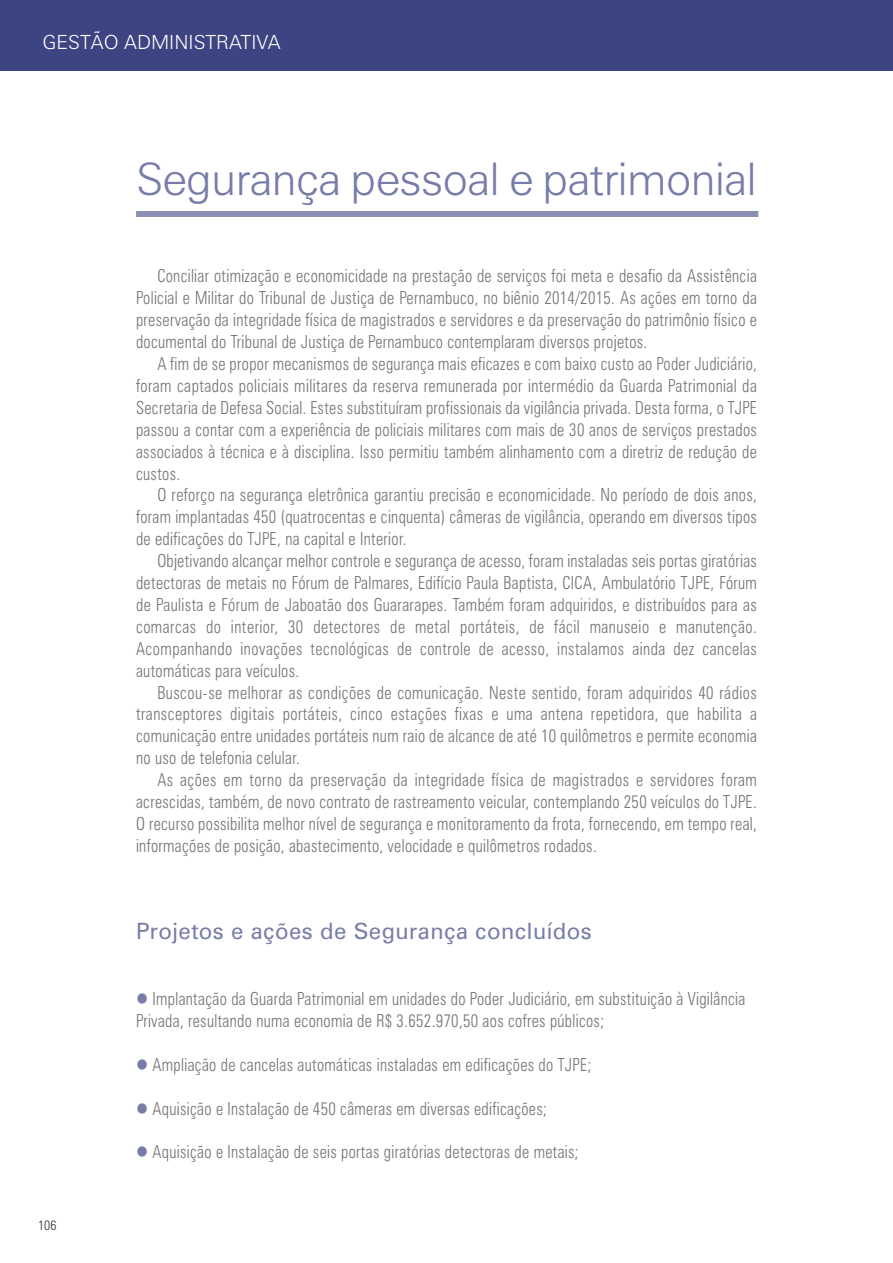
<style>
.page{position:relative;width:893px;height:1263px;background:#fff}
.page>*{position:absolute;margin:0;border:0;box-sizing:border-box;transform-origin:0 0}
.t1{font:300 45px "Zurich BT";letter-spacing:-.025em;color:#777ca8}
.t2{font:22.5px "Zurich BT";letter-spacing:.02em;color:#777ca8}
.t3{font:300 19.5px "Zurich BT";color:#fff}
.t4{font:300 condensed 18px/21.9px "Zurich BT";letter-spacing:.02em;color:#747475;text-align:justify;scale:.9 1}
.t5{font:300 condensed 13.5px "Zurich BT";color:#39383a}
.s1{color:#777ca8}
</style>
<div class="page">
<div style="left:0;top:0;width:893px;height:70px;background:#3d4482"></div>
<div style="left:136px;top:211px;width:622px;height:6px;background:#8b8fb4"></div>
<p class="t3" style="left:43px;top:31px;width:239px">GESTÃO ADMINISTRATIVA</p>
<h1 class="t1" style="left:136px;top:153px;width:622px">Segurança pessoal e patrimonial</h1>
<p class="t4" style="left:136px;top:265px;width:691px;text-indent:21px">Conciliar otimização e economicidade na prestação de serviços foi meta e desafio da Assistência Policial e Militar do Tribunal de Justiça de Pernambuco, no biênio 2014/2015. As ações em torno da preservação da integridade física de magistrados e servidores e da preservação do patrimônio físico e documental do Tribunal de Justiça de Pernambuco contemplaram diversos projetos.</p>
<p class="t4" style="left:136px;top:353px;width:691px;text-indent:21px">A fim de se propor mecanismos de segurança mais eficazes e com baixo custo ao Poder Judiciário, foram captados policiais militares da reserva remunerada por intermédio da Guarda Patrimonial da Secretaria de Defesa Social. Estes substituíram profissionais da vigilância privada. Desta forma, o TJPE passou a contar com a experiência de policiais militares com mais de 30 anos de serviços prestados associados à técnica e à disciplina. Isso permitiu também alinhamento com a diretriz de redução de custos.</p>
<p class="t4" style="left:136px;top:484px;width:691px;text-indent:21px">O reforço na segurança eletrônica garantiu precisão e economicidade. No período de dois anos, foram implantadas 450 (quatrocentas e cinquenta) câmeras de vigilância, operando em diversos tipos de edificações do TJPE, na capital e Interior.</p>
<p class="t4" style="left:136px;top:550px;width:691px;text-indent:21px">Objetivando alcançar melhor controle e segurança de acesso, foram instaladas seis portas giratórias detectoras de metais no Fórum de Palmares, Edifício Paula Baptista, CICA, Ambulatório TJPE, Fórum de Paulista e Fórum de Jaboatão dos Guararapes. Também foram adquiridos, e distribuídos para as comarcas do interior, 30 detectores de metal portáteis, de fácil manuseio e manutenção.<br>Acompanhando inovações tecnológicas de controle de acesso, instalamos ainda dez cancelas automáticas para veículos.</p>
<p class="t4" style="left:136px;top:681px;width:691px;text-indent:21px">Buscou-se melhorar as condições de comunicação. Neste sentido, foram adquiridos 40 rádios transceptores digitais portáteis, cinco estações fixas e uma antena repetidora, que habilita a comunicação entre unidades portáteis num raio de alcance de até 10 quilômetros e permite economia no uso de telefonia celular.</p>
<p class="t4" style="left:136px;top:769px;width:691px;text-indent:21px">As ações em torno da preservação da integridade física de magistrados e servidores foram acrescidas, também, de novo contrato de rastreamento veicular, contemplando 250 veículos do TJPE.<br>O recurso possibilita melhor nível de segurança e monitoramento da frota, fornecendo, em tempo real, informações de posição, abastecimento, velocidade e quilômetros rodados.</p>
<p class="t2" style="left:136px;top:918px;width:457px">Projetos e ações de Segurança concluídos</p>
<p class="t5" style="left:38px;top:1217px;width:20px">106</p>
<p class="t4" style="left:136px;top:988px;width:678px"><span class="s1">●</span> Implantação da Guarda Patrimonial em unidades do Poder Judiciário, em substituição à Vigilância<br>Privada, resultando numa economia de R$ 3.652.970,50 aos cofres públicos;</p>
<p class="t4" style="left:136px;top:1054px;width:508px"><span class="s1">●</span> Ampliação de cancelas automáticas instaladas em edificações do TJPE;</p>
<p class="t4" style="left:136px;top:1097px;width:458px"><span class="s1">●</span> Aquisição e Instalação de 450 câmeras em diversas edificações;</p>
<p class="t4" style="left:136px;top:1141px;width:493px"><span class="s1">●</span> Aquisição e Instalação de seis portas giratórias detectoras de metais;</p>
</div>
